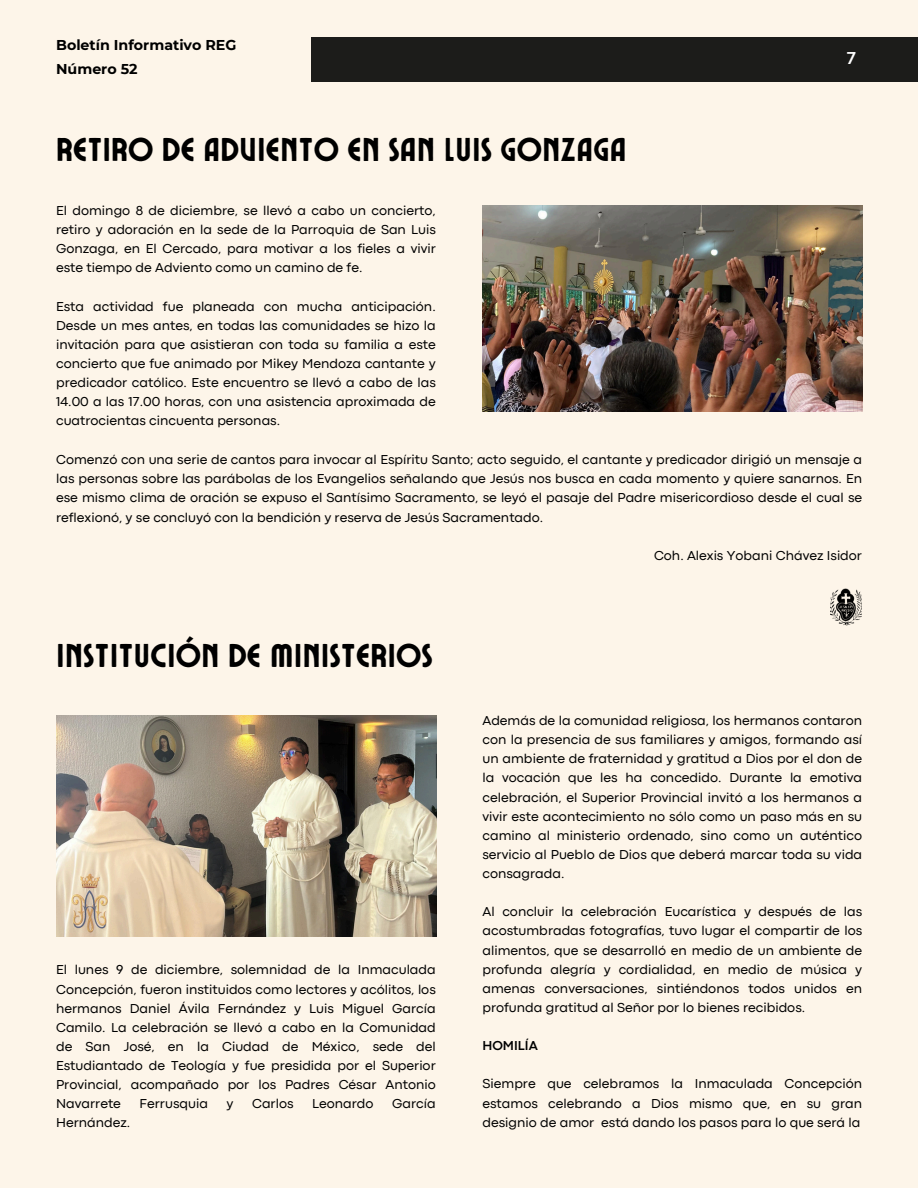
<style>
.page{position:relative;width:918px;height:1188px;background:#fdf5e9}
.page>*{position:absolute;margin:0;border:0;box-sizing:border-box;transform-origin:0 0}
.t1{font:33px "Ayr Lucidity Condensed";color:#000}
.t2{font:700 18px "Codec Pro";color:#fff}
.t3{font:700 14.25px/23.7px "Montserrat";color:#000}
.t4{font:13.5px/19px "Codec Pro";color:#000;text-align:justify}
.t5{font:700 13.5px "Codec Pro";color:#000}
</style>
<div class="page">
<div style="left:311px;top:37px;width:607px;height:45px;background:#1c1c1a"></div>
<img style="left:483px;top:205px;width:380px;height:206px">
<img style="left:830px;top:588px;width:32px;height:38px">
<img style="left:56px;top:715px;width:380px;height:222px">
<h2 class="t3" style="left:56px;top:34px;width:182px">Boletín Informativo REG<br>Número 52</h2>
<p class="t1" style="left:56px;top:128px;width:572px">RETIRO DE ADVIENTO EN SAN LUIS GONZAGA</p>
<p class="t4" style="left:56px;top:202px;width:381px">El domingo 8 de diciembre, se llevó a cabo un concierto, retiro y adoración en la sede de la Parroquia de San Luis Gonzaga, en El Cercado, para motivar a los fieles a vivir este tiempo de Adviento como un camino de fe.</p>
<p class="t4" style="left:56px;top:298px;width:381px">Esta actividad fue planeada con mucha anticipación.<br>Desde un mes antes, en todas las comunidades se hizo la invitación para que asistieran con toda su familia a este concierto que fue animado por Mikey Mendoza cantante y predicador católico. Este encuentro se llevó a cabo de las 14.00 a las 17.00 horas, con una asistencia aproximada de cuatrocientas cincuenta personas.</p>
<p class="t2" style="left:847px;top:52px;width:11px">7</p>
<p class="t4" style="left:56px;top:451px;width:808px">Comenzó con una serie de cantos para invocar al Espíritu Santo; acto seguido, el cantante y predicador dirigió un mensaje a las personas sobre las parábolas de los Evangelios señalando que Jesús nos busca en cada momento y quiere sanarnos. En ese mismo clima de oración se expuso el Santísimo Sacramento, se leyó el pasaje del Padre misericordioso desde el cual se reflexionó, y se concluyó con la bendición y reserva de Jesús Sacramentado.</p>
<p class="t4" style="left:654px;top:547px;width:210px">Coh. Alexis Yobani Chávez Isidor</p>
<h1 class="t1" style="left:56px;top:634px;width:378px">INSTITUCIÓN DE MINISTERIOS</h1>
<h1 class="t4" style="left:56px;top:961px;width:381px">El lunes 9 de diciembre, solemnidad de la Inmaculada Concepción, fueron instituidos como lectores y acólitos, los hermanos Daniel Ávila Fernández y Luis Miguel García Camilo. La celebración se llevó a cabo en la Comunidad de San José, en la Ciudad de México, sede del Estudiantado de Teología y fue presidida por el Superior Provincial, acompañado por los Padres César Antonio Navarrete</h1>
<h1 class="t4" style="left:140px;top:1095px;width:70px">Ferrusquia</h1>
<h1 class="t4" style="left:227px;top:1095px;width:8px">y</h1>
<h1 class="t4" style="left:252px;top:1095px;width:43px">Carlos</h1>
<h1 class="t4" style="left:312px;top:1095px;width:63px">Leonardo</h1>
<h1 class="t4" style="left:392px;top:1095px;width:45px">García</h1>
<h1 class="t4" style="left:56px;top:1114px;width:76px">Hernández.</h1>
<p class="t4" style="left:483px;top:712px;width:381px">Además de la comunidad religiosa, los hermanos contaron con la presencia de sus familiares y amigos, formando así un ambiente de fraternidad y gratitud a Dios por el don de la vocación que les ha concedido. Durante la emotiva celebración, el Superior Provincial invitó a los hermanos a vivir este acontecimiento no sólo como un paso más en su camino al ministerio ordenado, sino como un auténtico servicio al Pueblo de Dios que deberá marcar toda su vida consagrada.</p>
<p class="t4" style="left:483px;top:903px;width:381px">Al concluir la celebración Eucarística y después de las acostumbradas fotografías, tuvo lugar el compartir de los alimentos, que se desarrolló en medio de un ambiente de profunda alegría y cordialidad, en medio de música y amenas conversaciones, sintiéndonos todos unidos en profunda gratitud al Señor por lo bienes recibidos.</p>
<p class="t5" style="left:483px;top:1041px;width:57px">HOMILÍA</p>
<p class="t4" style="left:483px;top:1075px;width:381px">Siempre que celebramos la Inmaculada Concepción estamos celebrando a Dios mismo que, en su gran designio de amor está dando los pasos para lo que será la</p>
</div>
